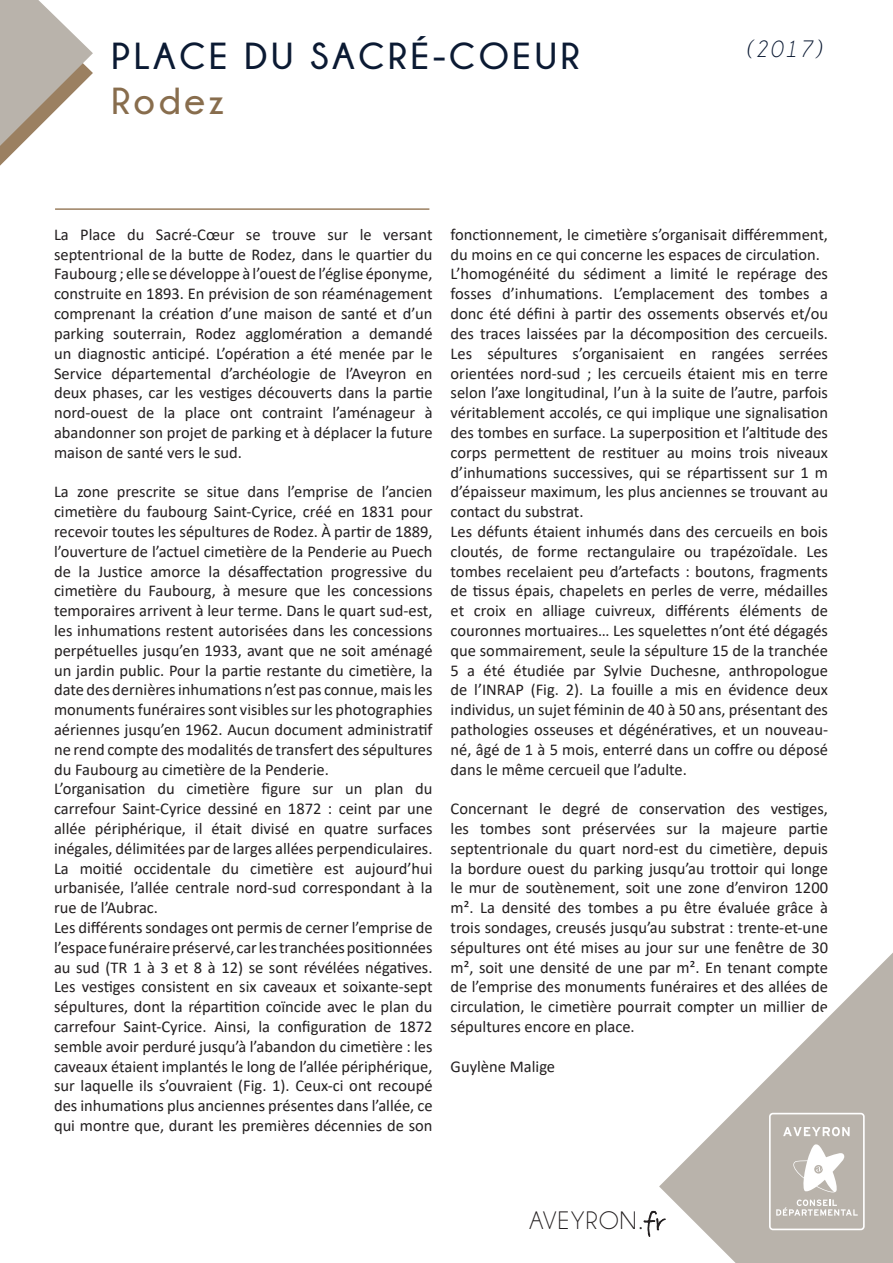
<style>
.page{position:relative;width:893px;height:1263px;background:#fff}
.page>*{position:absolute;margin:0;border:0;box-sizing:border-box;transform-origin:0 0}
.t1{font:700 37.5px "Champagne&Limousines";letter-spacing:.1em;color:#0b1a33}
.t2{font:700 37.5px "Champagne&Limousines";letter-spacing:.1em;color:#886d4d}
.t3{font:25.5px "Champagne&Limousines";letter-spacing:.05em;color:#231f20}
.t4{font:italic 24px "Champagne&Limousines";color:#0b1a33}
.t5{font:16.5px/19.8px "Calibri";color:#231f20;text-align:justify}
.s1{font-family:"Bradley Hand ITC"}
</style>
<div class="page">
<svg style="left:0;top:0;width:93px;height:166px"></svg>
<hr style="left:55px;top:208px;width:374px;height:2px;background:#9b8061">
<svg style="left:659px;top:953px;width:234px;height:310px"></svg>
<svg style="left:769px;top:1113px;width:96px;height:117px"></svg>
<h1 class="t1" style="left:111px;top:35px;width:470px">PLACE DU SACRÉ-COEUR</h1>
<h1 class="t2" style="left:111px;top:80px;width:114px">Rodez</h1>
<h3 class="t4" style="left:746px;top:37px;width:77px">(2017)</h3>
<p class="t5" style="left:54px;top:224px;width:380px">La Place du Sacré-Cœur se trouve sur le versant septentrional de la butte de Rodez, dans le quartier du Faubourg ; elle se développe à l’ouest de l’église éponyme, construite en 1893. En prévision de son réaménagement comprenant la création d’une maison de santé et d’un parking souterrain, Rodez agglomération a demandé un diagnostic anticipé. L’opération a été menée par le Service départemental d’archéologie de l’Aveyron en deux phases, car les vestiges découverts dans la partie nord-ouest de la place ont contraint l’aménageur à abandonner son projet de parking et à déplacer la future maison de santé vers le sud.</p>
<p class="t5" style="left:54px;top:481px;width:380px;text-align:left">La zone prescrite se situe dans l’emprise de l’ancien cimetière du faubourg Saint-Cyrice, créé en 1831 pour recevoir toutes les sépultures de Rodez. À partir de 1889, l’ouverture de l’actuel cimetière de la Penderie au Puech de la Justice amorce la désaffectation progressive du cimetière du Faubourg, à mesure que les concessions temporaires arrivent à leur terme. Dans le quart sud-est, les inhumations restent autorisées dans les concessions perpétuelles jusqu’en 1933, avant que ne soit aménagé un jardin public. Pour la partie restante du cimetière, la date des dernières inhumations n’est pas connue, mais les monuments funéraires sont visibles sur les photographies aériennes jusqu’en 1962. Aucun document administratif ne rend compte des modalités de transfert des sépultures du Faubourg au cimetière de la Penderie.<br>L’organisation du cimetière figure sur un plan du carrefour Saint-Cyrice dessiné en 1872 : ceint par une allée périphérique, il était divisé en quatre surfaces inégales, délimitées par de larges allées perpendiculaires.<br>La moitié occidentale du cimetière est aujourd’hui urbanisée, l’allée centrale nord-sud correspondant à la rue de l’Aubrac.<br>Les différents sondages ont permis de cerner l’emprise de l’espace funéraire préservé, car les tranchées positionnées au sud (TR 1 à 3 et 8 à 12) se sont révélées négatives.<br>Les vestiges consistent en six caveaux et soixante-sept sépultures, dont la répartition coïncide avec le plan du carrefour Saint-Cyrice. Ainsi, la configuration de 1872 semble avoir perduré jusqu’à l’abandon du cimetière : les caveaux étaient implantés le long de l’allée périphérique, sur laquelle ils s’ouvraient (Fig. 1). Ceux-ci ont recoupé des inhumations plus anciennes présentes dans l’allée, ce qui montre que, durant les premières décennies de son</p>
<p class="t5" style="left:451px;top:224px;width:379px;text-align:left">fonctionnement, le cimetière s’organisait différemment, du moins en ce qui concerne les espaces de circulation.<br>L’homogénéité du sédiment a limité le repérage des fosses d’inhumations. L’emplacement des tombes a donc été défini à partir des ossements observés et/ou des traces laissées par la décomposition des cercueils.<br>Les sépultures s’organisaient en rangées serrées orientées nord-sud ; les cercueils étaient mis en terre selon l’axe longitudinal, l’un à la suite de l’autre, parfois véritablement accolés, ce qui implique une signalisation des tombes en surface. La superposition et l’altitude des corps permettent de restituer au moins trois niveaux d’inhumations successives, qui se répartissent sur 1 m d’épaisseur maximum, les plus anciennes se trouvant au contact du substrat.<br>Les défunts étaient inhumés dans des cercueils en bois cloutés, de forme rectangulaire ou trapézoïdale. Les tombes recelaient peu d’artefacts : boutons, fragments de tissus épais, chapelets en perles de verre, médailles et croix en alliage cuivreux, différents éléments de couronnes mortuaires… Les squelettes n’ont été dégagés que sommairement, seule la sépulture 15 de la tranchée 5 a été étudiée par Sylvie Duchesne, anthropologue de l’INRAP (Fig. 2). La fouille a mis en évidence deux individus, un sujet féminin de 40 à 50 ans, présentant des pathologies osseuses et dégénératives, et un nouveau&shy;né, âgé de 1 à 5 mois, enterré dans un coffre ou déposé dans le même cercueil que l’adulte.</p>
<p class="t5" style="left:451px;top:798px;width:379px">Concernant le degré de conservation des vestiges, les tombes sont préservées sur la majeure partie septentrionale du quart nord-est du cimetière, depuis la bordure ouest du parking jusqu’au trottoir qui longe le mur de soutènement, soit une zone d’environ 1200 m². La densité des tombes a pu être évaluée grâce à trois sondages, creusés jusqu’au substrat : trente-et-une sépultures ont été mises au jour sur une fenêtre de 30 m², soit une densité de une par m². En tenant compte de l’emprise des monuments funéraires et des allées de circulation, le cimetière pourrait compter un millier de sépultures encore en place.</p>
<p class="t5" style="left:451px;top:1056px;width:106px">Guylène Malige</p>
<h2 class="t3" style="left:529px;top:1208px;width:137px">AVEYRON<span class="s1">.fr</span></h2>
</div>
